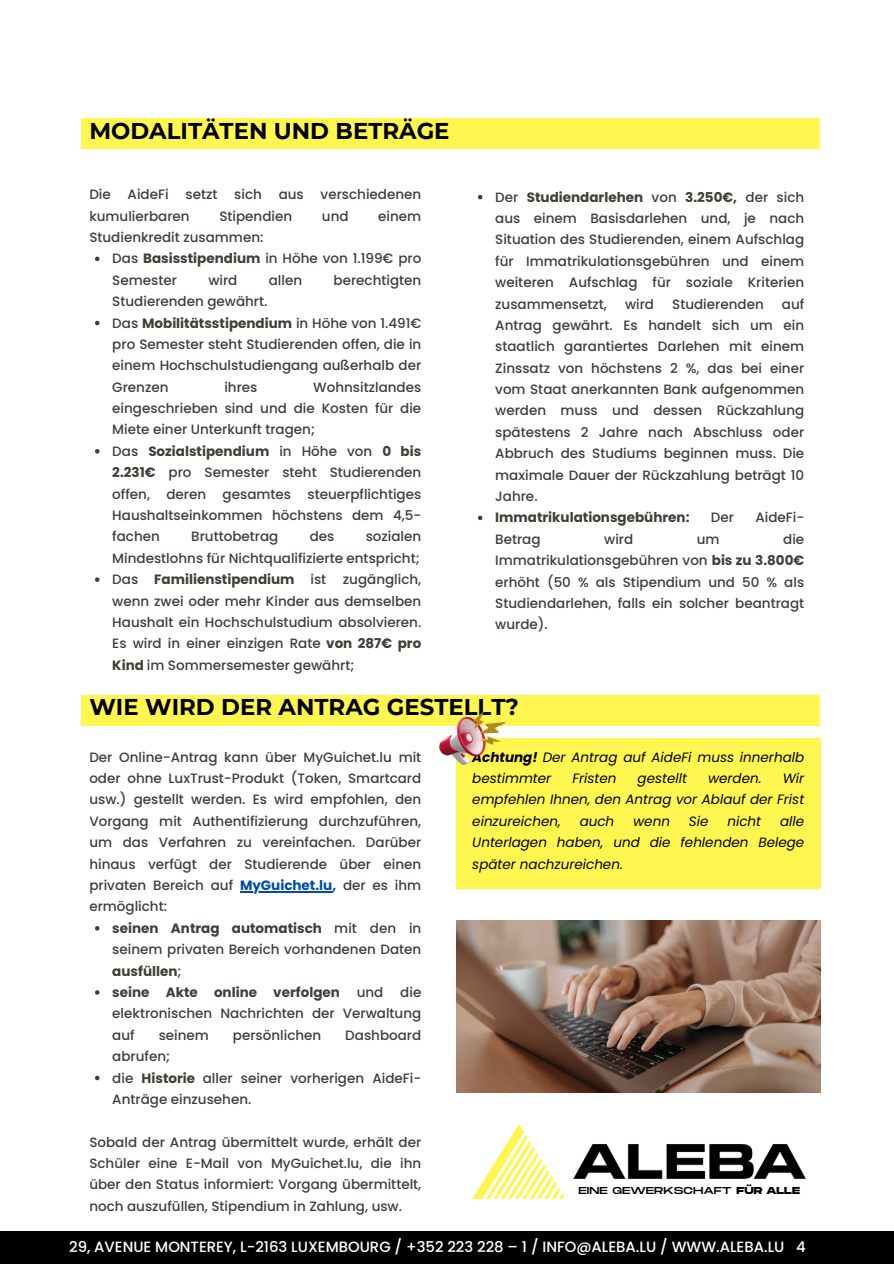
<style>
.page{position:relative;width:894px;height:1264px;background:#fff}
.page>*{position:absolute;margin:0;border:0;box-sizing:border-box;transform-origin:0 0}
.t1{font:700 22.8px "Montserrat";color:#000}
.t2{font:500 14.85px "Poppins";color:#fff}
.t3{font:500 13.5px/21.3px "Poppins";color:#423d37}
.t4{font:italic 13.5px/21.3px "Poppins";color:#000;text-align:justify}
.t5{font:700 13.5px "Poppins";color:#423d37}
.t6{font:700 13.5px "Poppins";color:#004aad}
.t7{font:10.05px "Monument Extended";color:#000}
.s1{font-weight:700}
.s2{font-weight:500;color:#423d37}
</style>
<div class="page">
<div style="left:0;top:1230px;width:893px;height:33px;background:#000"></div>
<svg style="left:95px;top:256px;width:4px;height:5px"></svg>
<svg style="left:95px;top:321px;width:4px;height:4px"></svg>
<svg style="left:95px;top:449px;width:4px;height:4px"></svg>
<svg style="left:95px;top:577px;width:4px;height:5px"></svg>
<div style="left:81px;top:118px;width:738px;height:31px;background:#fff650"></div>
<svg style="left:478px;top:195px;width:4px;height:4px"></svg>
<svg style="left:478px;top:515px;width:4px;height:5px"></svg>
<div style="left:81px;top:694px;width:738px;height:31px;background:#fff650"></div>
<hr style="left:240px;top:891px;width:92px;height:1px;background:#004aad">
<svg style="left:95px;top:926px;width:4px;height:4px"></svg>
<svg style="left:95px;top:990px;width:4px;height:4px"></svg>
<svg style="left:95px;top:1075px;width:4px;height:5px"></svg>
<div style="left:456px;top:738px;width:364px;height:151px;background:#fff650"></div>
<img style="left:456px;top:920px;width:364px;height:172px">
<img style="left:439px;top:712px;width:66px;height:52px">
<img style="left:472px;top:1124px;width:333px;height:74px">
<p class="t1" style="left:89px;top:117px;width:361px">MODALITÄTEN UND BETRÄGE</p>
<h3 class="t3" style="left:89px;top:184px;width:333px">Die AideFi setzt sich aus verschiedenen kumulierbaren</h3>
<h3 class="t3" style="left:219px;top:205px;width:74px">Stipendien</h3>
<h3 class="t3" style="left:322px;top:205px;width:28px">und</h3>
<h3 class="t3" style="left:378px;top:205px;width:45px">einem</h3>
<h3 class="t3" style="left:89px;top:226px;width:175px">Studienkredit zusammen:</h3>
<p class="t3" style="left:112px;top:248px;width:310px">Das <span class="s1">Basisstipendium</span> in Höhe von 1.199€ pro<br>Semester</p>
<p class="t3" style="left:208px;top:269px;width:31px">wird</p>
<p class="t3" style="left:269px;top:269px;width:35px">allen</p>
<p class="t3" style="left:333px;top:269px;width:89px">berechtigten</p>
<p class="t3" style="left:112px;top:291px;width:157px">Studierenden gewährt.</p>
<p class="t3" style="left:112px;top:312px;width:310px;text-align:justify">Das <span class="s1">Mobilitätsstipendium</span> in Höhe von 1.491€ pro Semester steht Studierenden offen, die in einem Hochschulstudiengang außerhalb der Grenzen</p>
<p class="t3" style="left:112px;top:376px;width:310px;text-align:justify;text-indent:201px">Wohnsitzlandes eingeschrieben sind und die Kosten für die Miete einer Unterkunft tragen;</p>
<p class="t3" style="left:112px;top:440px;width:310px;text-align:justify">Das <span class="s1">Sozialstipendium</span> in Höhe von <span class="s1">0 bis 2.231€</span> pro Semester steht Studierenden offen, deren gesamtes steuerpflichtiges Haushaltseinkommen höchstens dem 4,5- fachen</p>
<p class="t3" style="left:224px;top:376px;width:35px">ihres</p>
<p class="t3" style="left:112px;top:526px;width:310px;text-align:right">sozialen<br>Mindestlohns für Nichtqualifizierte entspricht;</p>
<p class="t3" style="left:112px;top:568px;width:310px;text-align:justify">Das <span class="s1">Familienstipendium</span> ist zugänglich, wenn zwei oder mehr Kinder aus demselben Haushalt ein Hochschulstudium absolvieren.<br>Es wird in einer einzigen Rate <span class="s1">von 287€ pro Kind</span> im Sommersemester gewährt;</p>
<p class="t3" style="left:191px;top:526px;width:89px">Bruttobetrag</p>
<p class="t3" style="left:309px;top:526px;width:26px">des</p>
<p class="t3" style="left:495px;top:186px;width:310px;text-align:justify">Der <span class="s1">Studiendarlehen</span> von <span class="s1">3.250€,</span> der sich aus einem Basisdarlehen und, je nach Situation des Studierenden, einem Aufschlag für Immatrikulationsgebühren und einem weiteren Aufschlag für soziale Kriterien zusammensetzt,</p>
<p class="t3" style="left:495px;top:293px;width:310px;text-align:justify;text-indent:286px">auf Antrag gewährt. Es handelt sich um ein staatlich garantiertes Darlehen mit einem Zinssatz von höchstens 2 %, das bei einer vom Staat anerkannten Bank aufgenommen werden muss und dessen Rückzahlung spätestens 2 Jahre nach Abschluss oder Abbruch des Studiums beginnen muss. Die maximale Dauer der Rückzahlung beträgt 10<br>Jahre.</p>
<h1 class="t5" style="left:495px;top:508px;width:196px">Immatrikulationsgebühren:</h1>
<h1 class="t3" style="left:710px;top:507px;width:25px">Der</h1>
<h1 class="t3" style="left:755px;top:507px;width:50px">AideFi-</h1>
<h1 class="t3" style="left:495px;top:528px;width:47px">Betrag</h1>
<h1 class="t3" style="left:604px;top:528px;width:31px">wird</h1>
<h1 class="t3" style="left:696px;top:528px;width:24px">um</h1>
<p class="t3" style="left:625px;top:293px;width:31px">wird</p>
<p class="t3" style="left:672px;top:293px;width:93px">Studierenden</p>
<h1 class="t3" style="left:495px;top:528px;width:310px;text-align:justify;text-indent:288px">die Immatrikulationsgebühren von <span class="s1">bis zu 3.800€ </span>erhöht (50 % als Stipendium und 50 % als Studiendarlehen, falls ein solcher beantragt wurde).</h1>
<p class="t1" style="left:89px;top:693px;width:431px">WIE WIRD DER ANTRAG GESTELLT?</p>
<p class="t3" style="left:89px;top:746px;width:333px;text-align:justify">Der Online-Antrag kann über MyGuichet.lu mit oder ohne LuxTrust-Produkt (Token, Smartcard usw.) gestellt werden. Es wird empfohlen, den Vorgang mit Authentifizierung durchzuführen, um das Verfahren zu vereinfachen. Darüber hinaus verfügt der Studierende über einen privaten Bereich auf</p>
<h3 class="t4" style="left:472px;top:746px;width:333px"><span class="s1">Achtung!</span> Der Antrag auf AideFi muss innerhalb bestimmter</h3>
<h3 class="t4" style="left:472px;top:767px;width:333px;text-indent:310px">Wir empfehlen Ihnen, den Antrag vor Ablauf der Frist einzureichen,</h3>
<h3 class="t4" style="left:572px;top:767px;width:46px">Fristen</h3>
<h3 class="t4" style="left:637px;top:767px;width:51px">gestellt</h3>
<h3 class="t4" style="left:708px;top:767px;width:55px">werden.</h3>
<h3 class="t4" style="left:579px;top:810px;width:36px">auch</h3>
<h3 class="t4" style="left:633px;top:810px;width:38px">wenn</h3>
<h3 class="t4" style="left:688px;top:810px;width:21px">Sie</h3>
<h3 class="t4" style="left:727px;top:810px;width:35px">nicht</h3>
<h3 class="t4" style="left:472px;top:810px;width:333px;text-indent:308px">alle Unterlagen haben, und die fehlenden Belege später nachzureichen.</h3>
<h3 class="t6" style="left:240px;top:875px;width:183px">MyGuichet.lu, <span class="s2">der es ihm</span></h3>
<h3 class="t3" style="left:112px;top:896px;width:310px;text-indent:-23px">ermöglicht:<br><span class="s1">seinen Antrag automatisch</span> mit den in seinem privaten Bereich vorhandenen Daten <span class="s1">ausfüllen</span>;<br><span class="s1">seine Akte online verfolgen</span> und die</h3>
<p class="t3" style="left:112px;top:1002px;width:310px">elektronischen Nachrichten der Verwaltung auf</p>
<p class="t3" style="left:159px;top:1024px;width:52px">seinem</p>
<p class="t3" style="left:233px;top:1024px;width:90px">persönlichen</p>
<p class="t3" style="left:345px;top:1024px;width:77px">Dashboard</p>
<p class="t3" style="left:112px;top:1045px;width:84px">abrufen;<br>die <span class="s1">Historie</span></p>
<p class="t3" style="left:112px;top:1067px;width:310px;text-indent:90px">aller seiner vorherigen AideFi-<br>Anträge einzusehen.</p>
<p class="t3" style="left:89px;top:1131px;width:333px">Sobald der Antrag übermittelt wurde, erhält der<br>Schüler eine E-Mail von MyGuichet.lu, die ihn</p>
<p class="t3" style="left:89px;top:1173px;width:333px">über den Status informiert: Vorgang übermittelt, noch auszufüllen, Stipendium in Zahlung, usw.</p>
<p class="t7" style="left:578px;top:1185px;width:223px">EINE GEWERKSCHAFT <span class="s1">FÜR ALLE</span></p>
<h1 class="t2" style="left:69px;top:1236px;width:737px">29, AVENUE MONTEREY, L-2163 LUXEMBOURG / +352 223 228 – 1 / INFO@ALEBA.LU / WWW.ALEBA.LU 4</h1>
</div>
